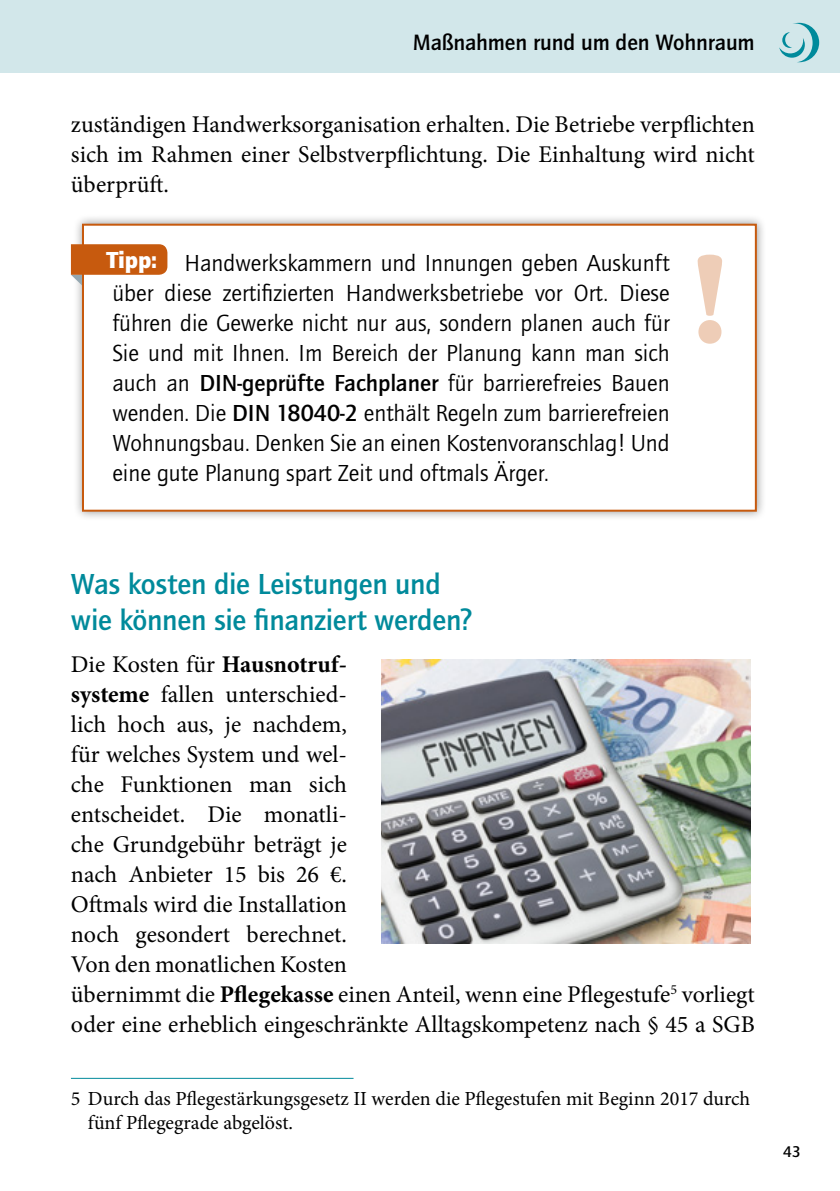
<style>
.page{position:relative;width:840px;height:1191px;background:#fff}
.page>*{position:absolute;margin:0;border:0;box-sizing:border-box;transform-origin:0 0}
.t1{font:900 131.6px "Minion Std";color:#c75a0e}
.t2{font:500 30px/36px "Quay Sans ITC Std";letter-spacing:-.005em;color:#008a9b}
.Fließtext{font:24px/30px "Minion Pro";color:#000;text-align:justify}
.t3{font:24px/30px "Quay Sans ITC Std";color:#000;text-align:justify}
.t4{font:900 24px "Quay Sans ITC Std";color:#fff}
.t5{font:500 23px "Quay Sans ITC Std";letter-spacing:-.01em;color:#000}
.Fussnote{font:20px/24px "Minion Pro";color:#000}
.t6{font:500 16px "Quay Sans ITC Std";color:#000}
.s1{font-weight:500}
.s2{font-weight:700}
</style>
<div class="page">
<div style="left:0;top:0;width:839px;height:72px;background:#d2e7ea"></div>
<svg style="left:779px;top:23px;width:39px;height:39px"></svg>
<div style="left:72px;top:214px;width:693px;height:307px;background:#000;opacity:.4"></div>
<svg style="left:81px;top:223px;width:676px;height:289px"></svg>
<svg style="left:71px;top:244px;width:96px;height:41px"></svg>
<img style="left:381px;top:660px;width:368px;height:283px">
<hr style="left:71px;top:1077px;width:282px;height:1px;background:#008a9b">
<p class="t5" style="left:412px;top:29px;width:343px">Maßnahmen rund um den Wohnraum</p>
<p class="Fließtext" style="left:71px;top:109px;width:685px">zuständigen Handwerksorganisation erhalten. Die Betriebe verpflichten sich im Rahmen einer Selbstverpflichtung. Die Einhaltung wird nicht überprüft.</p>
<p class="t4" style="left:107px;top:245px;width:52px">Tipp:</p>
<p class="t3" style="left:112px;top:248px;width:558px;text-indent:72px">Handwerkskammern und Innungen geben Auskunft über diese zertifizierten Handwerksbetriebe vor Ort. Diese führen die Gewerke nicht nur aus, sondern planen auch für Sie und mit Ihnen. Im Bereich der Planung kann man sich auch an <span class="s1">DIN-geprüfte Fachplaner</span> für barrierefreies Bauen wenden. Die <span class="s1">DIN 18040-2</span> enthält Regeln zum barrierefreien Wohnungsbau. Denken Sie an einen Kostenvoranschlag! Und eine gute Planung spart Zeit und oftmals Ärger.</p>
<h1 class="t1" style="left:691px;top:233px;width:38px">!</h1>
<h2 class="t2" style="left:71px;top:566px;width:403px">Was kosten die Leistungen und wie können sie finanziert werden?</h2>
<p class="Fließtext" style="left:71px;top:649px;width:685px;text-align:left">Die Kosten für <span class="s2">Hausnotruf-<br>systeme</span> fallen unterschied-<br>lich hoch aus, je nachdem,<br>für welches System und wel-<br>che Funktionen man sich<br>entscheidet. Die monatli-<br>che Grundgebühr beträgt je<br>nach Anbieter 15 bis 26 €.<br>Oftmals wird die Installation<br>noch gesondert berechnet.<br>Von den monatlichen Kosten<br>übernimmt die <span class="s2">Pflegekasse</span> einen Anteil, wenn eine Pflegestufe<sup>5</sup> vorliegt oder eine erheblich eingeschränkte Alltagskompetenz nach § 45 a SGB</p>
<p class="Fussnote" style="left:88px;top:1086px;width:663px;text-indent:-17px">5 Durch das Pflegestärkungsgesetz II werden die Pflegestufen mit Beginn 2017 durch fünf Pflegegrade abgelöst.</p>
<p class="t6" style="left:782px;top:1142px;width:19px">43</p>
</div>
